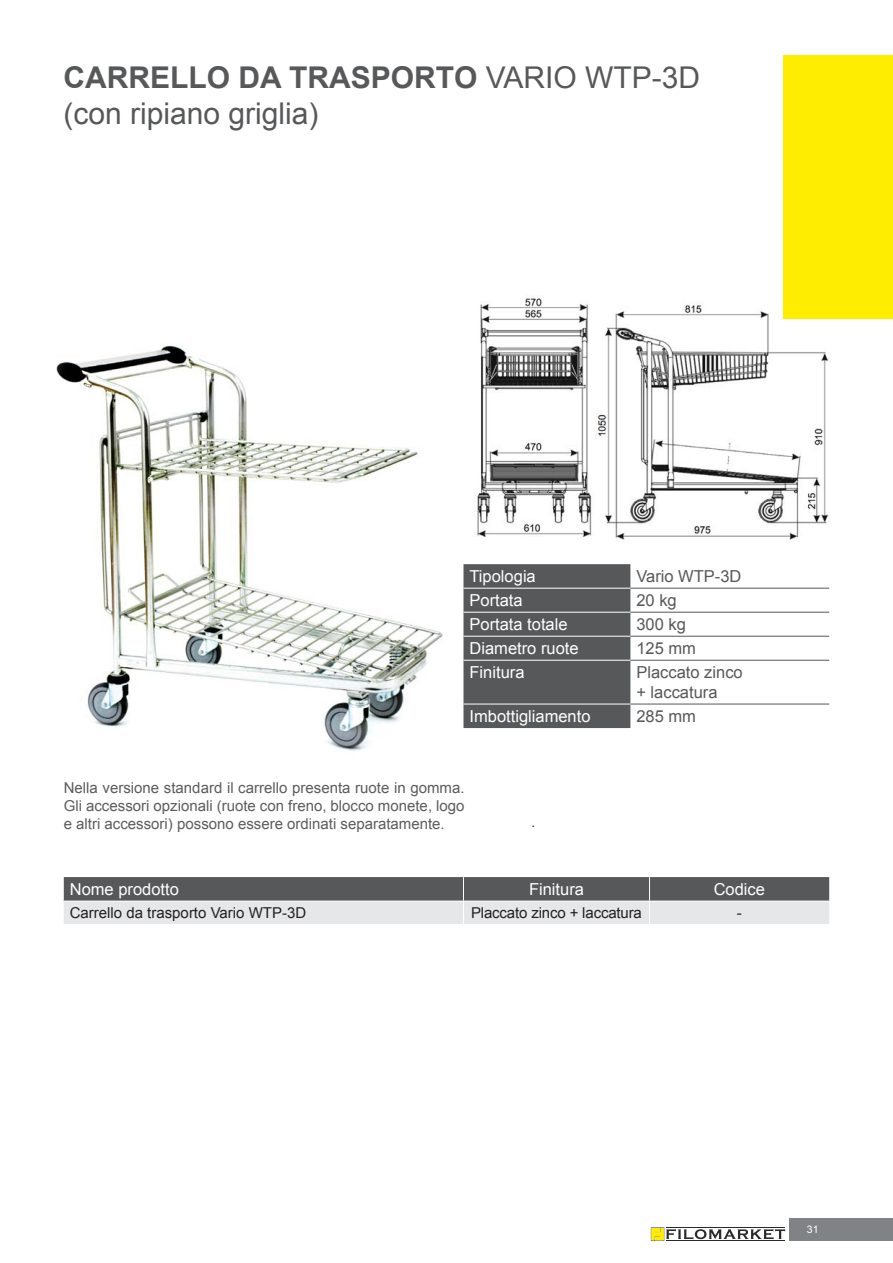
<style>
.page{position:relative;width:893px;height:1263px;background:#fff}
.page>*{position:absolute;margin:0;border:0;box-sizing:border-box;transform-origin:0 0}
.t1{font:30px/36px "Arial";color:#57585a}
.t2{font:16.5px "Arial";color:#fff}
.t3{font:16.5px/19.8px "Arial";color:#57585a}
.t4{font:15px/18px "Arial";color:#5c5c5c;text-align:justify}
.t5{font:15px "Arial";color:#231f20}
.t6{font:13.5px "Arial";color:#231f20}
.t7{font:10.5px "Arial";color:#fff}
.s1{font-weight:700}
</style>
<div class="page">
<svg style="left:651px;top:1227px;width:134px;height:14px"></svg>
<hr style="left:666px;top:1227px;width:119px;height:1px;background:#2b2929">
<hr style="left:666px;top:1240px;width:119px;height:1px;background:#2b2929">
<div style="left:789px;top:1218px;width:104px;height:23px;background:#808285"></div>
<img style="left:56px;top:345px;width:387px;height:406px">
<img style="left:477px;top:298px;width:352px;height:242px">
<div style="left:783px;top:55px;width:110px;height:264px;background:#ffed00"></div>
<div style="left:463px;top:564px;width:167px;height:164px;background:#57585a"></div>
<hr style="left:463px;top:588px;width:167px;height:1px;background:#fff">
<hr style="left:463px;top:612px;width:167px;height:1px;background:#fff">
<hr style="left:463px;top:636px;width:167px;height:1px;background:#fff">
<hr style="left:463px;top:660px;width:167px;height:1px;background:#fff">
<hr style="left:630px;top:588px;width:199px;height:1px;background:#57585a">
<hr style="left:630px;top:612px;width:199px;height:1px;background:#57585a">
<hr style="left:630px;top:636px;width:199px;height:1px;background:#57585a">
<hr style="left:630px;top:660px;width:199px;height:1px;background:#57585a">
<hr style="left:463px;top:704px;width:167px;height:1px;background:#fff">
<hr style="left:630px;top:704px;width:199px;height:1px;background:#57585a">
<svg style="left:64px;top:877px;width:765px;height:47px;background:#9fa0a2"></svg>
<p class="t1" style="left:63px;top:60px;width:638px"><span class="s1">CARRELLO DA TRASPORTO</span> VARIO WTP-3D (con ripiano griglia)</p>
<p class="t2" style="left:469px;top:566px;width:68px">Tipologia</p>
<p class="t3" style="left:636px;top:567px;width:107px">Vario WTP-3D</p>
<p class="t2" style="left:469px;top:590px;width:55px">Portata</p>
<p class="t3" style="left:636px;top:591px;width:42px">20 kg</p>
<p class="t2" style="left:469px;top:614px;width:100px">Portata totale</p>
<p class="t3" style="left:636px;top:615px;width:51px">300 kg</p>
<p class="t2" style="left:469px;top:638px;width:111px">Diametro ruote</p>
<p class="t3" style="left:636px;top:639px;width:61px">125 mm</p>
<p class="t2" style="left:469px;top:662px;width:57px">Finitura</p>
<p class="t3" style="left:636px;top:663px;width:108px">Placcato zinco + laccatura</p>
<p class="t2" style="left:469px;top:705px;width:123px">Imbottigliamento</p>
<p class="t3" style="left:636px;top:706px;width:61px">285 mm</p>
<p class="t4" style="left:64px;top:779px;width:402px">Nella versione standard il carrello presenta ruote in gomma.<br>Gli accessori opzionali (ruote con freno, blocco monete, logo e altri accessori) possono essere ordinati separatamente.</p>
<p class="t6" style="left:532px;top:813px;width:5px">.</p>
<p class="t2" style="left:70px;top:878px;width:111px">Nome prodotto</p>
<p class="t2" style="left:529px;top:878px;width:57px">Finitura</p>
<p class="t2" style="left:714px;top:878px;width:53px">Codice</p>
<p class="t5" style="left:70px;top:903px;width:238px">Carrello da trasporto Vario WTP-3D</p>
<p class="t5" style="left:471px;top:903px;width:172px">Placcato zinco + laccatura</p>
<p class="t5" style="left:737px;top:903px;width:6px">-</p>
<p class="t7" style="left:807px;top:1222px;width:13px">31</p>
</div>
